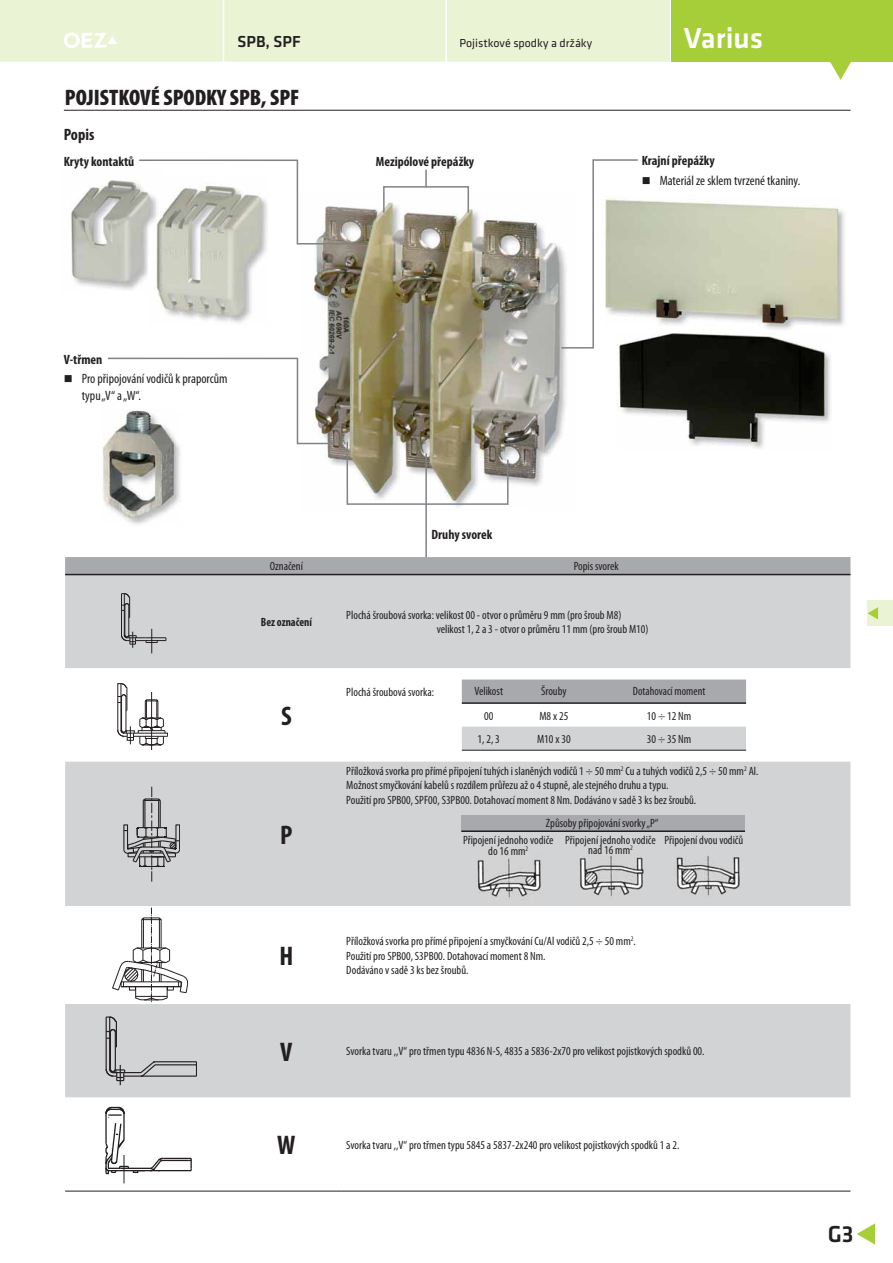
<style>
.page{position:relative;width:893px;height:1263px;background:#fff}
.page>*{position:absolute;margin:0;border:0;box-sizing:border-box;transform-origin:0 0}
.t1{font:500 30px "Klavika";color:#fff}
.t2{font:700 condensed 27px "Myriad Pro";color:#231f20}
.t3{font:500 24px "Klavika";color:#231f20}
.t4{font:900 condensed 22.5px "Myriad Pro";color:#231f20}
.t5{font:500 16.5px "Klavika";color:#231f20}
.t6{font:700 condensed 16.5px "Myriad Pro";color:#231f20}
.t7{font:condensed 13.5px/16.2px "Myriad Pro";color:#231f20}
.t8{font:700 condensed 13.5px "Myriad Pro";color:#231f20}
.t9{font:condensed 12px/14.4px "Myriad Pro";color:#231f20}
.t10{font:12px "Klavika";color:#231f20}
.t11{font:700 condensed 12px "Myriad Pro";color:#231f20;scale:.95 1}
</style>
<div class="page">
<div style="left:671px;top:0;width:222px;height:62px;background:#a6ce39"></div>
<svg style="left:830px;top:62px;width:21px;height:18px"></svg>
<svg style="left:857px;top:1223px;width:18px;height:22px"></svg>
<div style="left:0;top:0;width:670px;height:62px;background:#ebf3d5"></div>
<hr style="left:64px;top:110px;width:786px;height:1px;background:#231f20">
<div style="left:867px;top:601px;width:26px;height:25px;background:#ebf3d5"></div>
<svg style="left:867px;top:607px;width:11px;height:12px"></svg>
<img style="left:314px;top:203px;width:253px;height:304px">
<div style="left:383px;top:186px;width:86px;height:27px;border:2px solid #808285"></div>
<svg style="left:346px;top:441px;width:163px;height:65px"></svg>
<hr style="left:425px;top:454px;width:2px;height:105px;background:#808285">
<svg style="left:139px;top:159px;width:215px;height:86px"></svg>
<svg style="left:107px;top:357px;width:231px;height:88px"></svg>
<svg style="left:425px;top:170px;width:2px;height:17px"></svg>
<img style="left:110px;top:168px;width:53px;height:13px">
<img style="left:110px;top:168px;width:24px;height:1px">
<img style="left:71px;top:181px;width:77px;height:109px">
<img style="left:163px;top:177px;width:106px;height:49px">
<img style="left:268px;top:226px;width:1px;height:19px">
<img style="left:148px;top:177px;width:15px;height:68px">
<img style="left:158px;top:186px;width:110px;height:137px">
<img style="left:158px;top:186px;width:5px;height:107px">
<img style="left:156px;top:186px;width:3px;height:105px">
<img style="left:672px;top:211px;width:173px;height:119px">
<img style="left:650px;top:201px;width:192px;height:124px">
<img style="left:691px;top:354px;width:140px;height:95px">
<img style="left:620px;top:333px;width:207px;height:111px">
<img style="left:126px;top:411px;width:56px;height:114px">
<img style="left:102px;top:409px;width:73px;height:44px">
<img style="left:103px;top:411px;width:72px;height:109px">
<div style="left:65px;top:557px;width:785px;height:17px;background:#a7a9ac"></div>
<svg style="left:65px;top:575px;width:785px;height:331px;fill:#d1d3d4"></svg>
<div style="left:346px;top:680px;width:116px;height:23px;background:#fff"></div>
<div style="left:462px;top:680px;width:284px;height:22px;background:#a7a9ac"></div>
<svg style="left:65px;top:907px;width:785px;height:284px"></svg>
<hr style="left:65px;top:1191px;width:277px;height:1px;background:#231f20">
<hr style="left:65px;top:574px;width:785px;height:1px;background:#231f20">
<hr style="left:342px;top:1191px;width:508px;height:1px;background:#231f20">
<hr style="left:462px;top:702px;width:284px;height:2px;background:#231f20">
<hr style="left:462px;top:750px;width:284px;height:1px;background:#231f20">
<svg style="left:104px;top:1106px;width:88px;height:77px"></svg>
<svg style="left:121px;top:593px;width:45px;height:60px;background:#bbbcbd"></svg>
<hr style="left:151px;top:692px;width:1px;height:57px;background:#231f20">
<svg style="left:117px;top:683px;width:51px;height:63px"></svg>
<svg style="left:123px;top:787px;width:57px;height:94px;background:#b2b3b4"></svg>
<svg style="left:112px;top:908px;width:76px;height:94px"></svg>
<hr style="left:115px;top:1032px;width:1px;height:37px;background:#231f20">
<hr style="left:110px;top:1032px;width:1px;height:37px;background:#231f20">
<hr style="left:109px;top:1017px;width:1px;height:52px;background:#231f20">
<svg style="left:106px;top:1016px;width:12px;height:32px"></svg>
<hr style="left:106px;top:1017px;width:1px;height:52px;background:#231f20">
<hr style="left:124px;top:1076px;width:68px;height:1px;background:#231f20">
<hr style="left:155px;top:1064px;width:37px;height:1px;background:#231f20">
<hr style="left:155px;top:1061px;width:37px;height:1px;background:#231f20">
<svg style="left:192px;top:1061px;width:5px;height:16px"></svg>
<svg style="left:105px;top:1061px;width:52px;height:24px"></svg>
<div style="left:462px;top:815px;width:283px;height:17px;background:#a7a9ac"></div>
<hr style="left:461px;top:830px;width:284px;height:2px;background:#231f20">
<img style="left:577px;top:855px;width:66px;height:45px">
<img style="left:477px;top:855px;width:63px;height:44px">
<img style="left:674px;top:855px;width:66px;height:42px">
<svg style="left:560px;top:159px;width:90px;height:190px"></svg>
<h3 class="t5" style="left:238px;top:32px;width:64px">SPB, SPF</h3>
<h3 class="t4" style="left:65px;top:84px;width:236px">POJISTKOVÉ SPODKY SPB, SPF</h3>
<p class="t10" style="left:459px;top:36px;width:134px">Pojistkové spodky a držáky</p>
<h3 class="t6" style="left:64px;top:129px;width:32px">Popis</h3>
<p class="t8" style="left:64px;top:156px;width:72px">Kr t kontaktů</p>
<p class="t8" style="left:376px;top:156px;width:100px">Mezipólové přepážky</p>
<p class="t8" style="left:74px;top:156px;width:16px">y y</p>
<h1 class="t1" style="left:684px;top:20px;width:81px">Varius</h1>
<p class="t8" style="left:642px;top:156px;width:75px">Krajní přepážky</p>
<p class="t7" style="left:660px;top:173px;width:142px">Materiál ze sklem tvrzené tkaniny.</p>
<p class="t8" style="left:64px;top:354px;width:40px">V-třmen</p>
<p class="t7" style="left:82px;top:372px;width:147px">Pro připojování vodičů k praporcům typu „V“ a „W“.</p>
<p class="t8" style="left:432px;top:529px;width:62px">Druhy svorek</p>
<p class="t9" style="left:270px;top:560px;width:35px">Označení</p>
<p class="t9" style="left:574px;top:560px;width:46px">Popis svorek</p>
<p class="t11" style="left:261px;top:618px;width:55px">Bez označení</p>
<p class="t9" style="left:437px;top:609px;width:213px;text-indent:-90px">Plochá šroubová svorka: velikost 00 - otvor o průměru 9 mm (pro šroub M8) velikost 1, 2 a 3 - otvor o průměru 11 mm (pro šroub M10)</p>
<h2 class="t2" style="left:281px;top:706px;width:12px">S</h2>
<h2 class="t2" style="left:280px;top:825px;width:14px">P</h2>
<p class="t9" style="left:346px;top:685px;width:89px">Plochá šroubová svorka:</p>
<p class="t9" style="left:474px;top:685px;width:30px">Velikost</p>
<p class="t9" style="left:541px;top:685px;width:27px">Šrouby</p>
<p class="t9" style="left:633px;top:685px;width:74px">Dotahovací moment</p>
<p class="t9" style="left:484px;top:709px;width:11px">00</p>
<p class="t9" style="left:539px;top:709px;width:30px">M8 x 25</p>
<p class="t9" style="left:647px;top:709px;width:46px">10 ÷ 12 Nm</p>
<p class="t9" style="left:477px;top:732px;width:24px">1, 2, 3</p>
<p class="t9" style="left:537px;top:732px;width:35px">M10 x 30</p>
<p class="t9" style="left:647px;top:732px;width:46px">30 ÷ 35 Nm</p>
<p class="t9" style="left:346px;top:764px;width:413px">Příložková svorka pro přímé připojení tuhých i slaněných vodičů 1 ÷ 50 mm<sup>2</sup> Cu a tuhých vodičů 2,5 ÷ 50 mm<sup>2</sup> Al.<br>Možnost smyčkování kabelů s rozdílem průřezu až o 4 stupně, ale stejného druhu a typu.<br>Použití pro SPB00, SPF00, S3PB00. Dotahovací moment 8 Nm. Dodáváno v sadě 3 ks bez šroubů.</p>
<p class="t9" style="left:546px;top:815px;width:114px;line-height:17px;text-align:right">Způsoby připojování svorky „P“<br>Připojení jednoho vodiče</p>
<p class="t9" style="left:588px;top:844px;width:46px">nad 16 mm<sup>2</sup></p>
<p class="t9" style="left:463px;top:836px;width:92px;line-height:10.5px;text-align:center">Připojení jednoho vodiče do 16 mm<sup>2</sup></p>
<p class="t9" style="left:664px;top:834px;width:80px">Připojení dvou vodičů</p>
<h2 class="t2" style="left:279px;top:946px;width:15px">H</h2>
<p class="t9" style="left:346px;top:935px;width:291px">Příložková svorka pro přímé připojení a smyčkování Cu/Al vodičů 2,5 ÷ 50 mm<sup>2</sup>.<br>Použití pro SPB00, S3PB00. Dotahovací moment 8 Nm.<br>Dodáváno v sadě 3 ks bez šroubů.</p>
<h2 class="t2" style="left:280px;top:1042px;width:14px">V</h2>
<p class="t9" style="left:346px;top:1045px;width:360px">Svorka tvaru ,,V“ pro třmen typu 4836 N-S, 4835 a 5836-2x70 pro velikost pojistkových spodků 00.</p>
<h2 class="t2" style="left:277px;top:1135px;width:20px">W</h2>
<p class="t9" style="left:346px;top:1138px;width:335px">Svorka tvaru ,,V“ pro třmen typu 5845 a 5837-2x240 pro velikost pojistkových spodků 1 a 2.</p>
<h3 class="t3" style="left:828px;top:1219px;width:27px">G3</h3>
</div>
